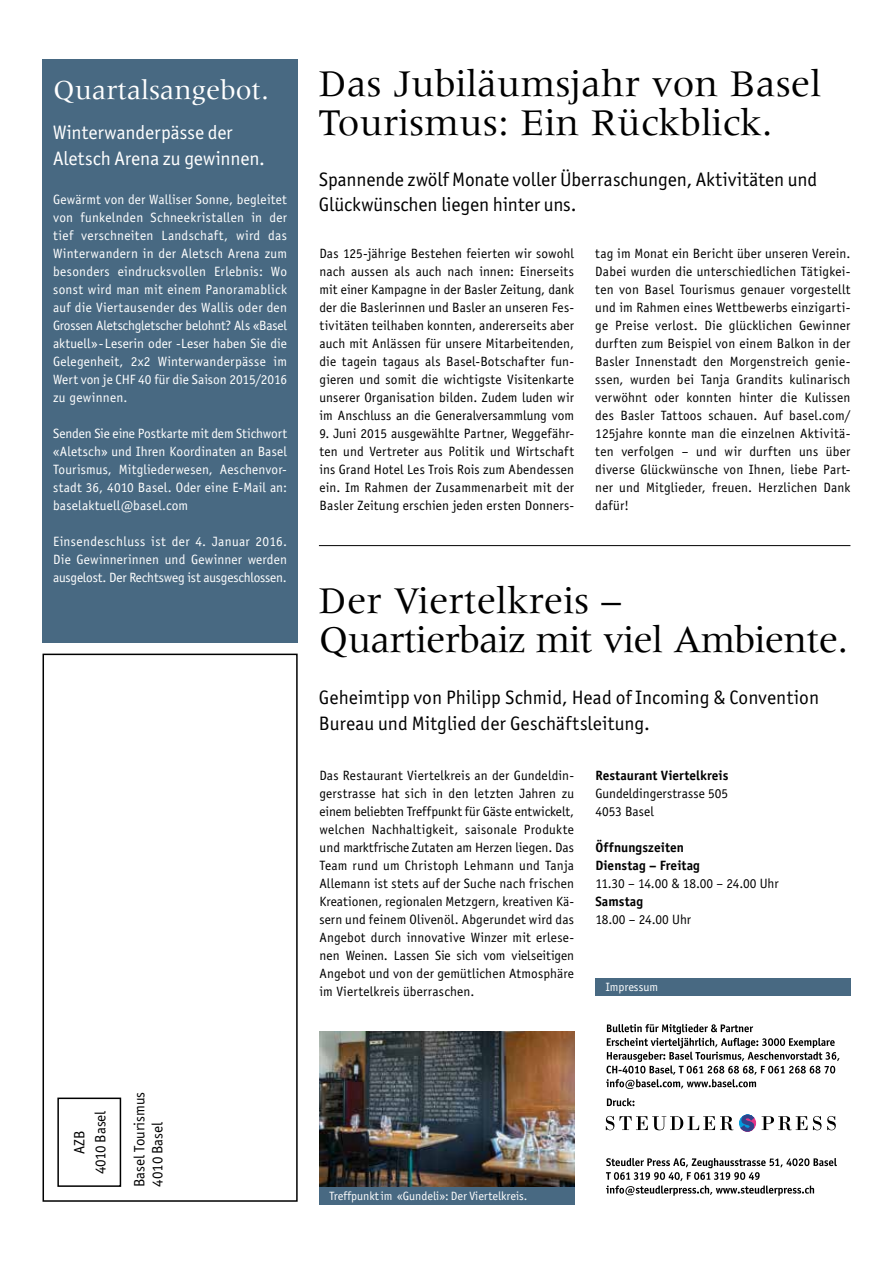
<style>
.page{position:relative;width:893px;height:1263px;background:#fff}
.page>*{position:absolute;margin:0;border:0;box-sizing:border-box;transform-origin:0 0}
.t1{font:39px/39px "Meridien";color:#000}
.t2{font:39px/39px "Meridien";letter-spacing:-.02em;color:#000}
.t3{font:28.5px "Meridien";color:#fff}
.t4{font:19.5px/25.5px "Officina San ITC";letter-spacing:.005em;color:#000}
.t5{font:19.5px/25.5px "Officina San ITC";color:#fff}
.t6{font:15px/21.1px "Officina San ITC";color:#000;text-align:center}
.t7{font:13.5px/18px "Officina Sans LT";letter-spacing:.01em;color:#000;text-align:justify}
.t8{font:13.5px/18px "Officina Sans LT";letter-spacing:.005em;color:#fff;text-align:justify}
.t9{font:700 13.5px/18px "Officina Sans LT";letter-spacing:.005em;color:#000}
.t10{font:13.5px "Officina Sans LT";letter-spacing:-.01em;color:#000}
.t11{font:12px "Officina San ITC";color:#fff}
</style>
<div class="page">
<div style="left:43px;top:60px;width:255px;height:583px;background:#486982"></div>
<div style="left:43px;top:654px;width:255px;height:548px;border:2px solid #000"></div>
<div style="left:57px;top:1097px;width:64px;height:90px;border:2px solid #000"></div>
<hr style="left:319px;top:545px;width:531px;height:1px;background:#000">
<svg style="left:606px;top:1158px;width:231px;height:38px"></svg>
<svg style="left:607px;top:1098px;width:27px;height:8px"></svg>
<svg style="left:606px;top:1024px;width:233px;height:65px"></svg>
<div style="left:595px;top:979px;width:255px;height:17px;background:#486982"></div>
<svg style="left:606px;top:1116px;width:127px;height:14px"></svg>
<svg style="left:762px;top:1116px;width:59px;height:14px"></svg>
<svg style="left:827px;top:1116px;width:9px;height:14px"></svg>
<svg style="left:739px;top:1115px;width:17px;height:16px"></svg>
<img style="left:319px;top:1032px;width:256px;height:155px">
<div style="left:319px;top:1187px;width:256px;height:17px;background:#486982"></div>
<h2 class="t3" style="left:53px;top:74px;width:217px">Quartalsangebot.</h2>
<h3 class="t5" style="left:53px;top:120px;width:213px">Winterwanderpässe der<br>Aletsch Arena zu gewinnen.</h3>
<p class="t8" style="left:53px;top:190px;width:235px">Gewärmt von der Walliser Sonne, begleitet von funkelnden Schneekristallen in der tief verschneiten Landschaft, wird das Winterwandern in der Aletsch Arena zum besonders eindrucksvollen Erlebnis: Wo sonst wird man mit einem Panoramablick auf die Viertausender des Wallis oder den Grossen Aletschgletscher belohnt? Als «Basel aktuell»-Leserin oder -Leser haben Sie die Gelegenheit, 2x2 Winterwanderpässe im Wert von je CHF 40 für die Saison 2015/2016 zu gewinnen.</p>
<p class="t8" style="left:53px;top:424px;width:235px">Senden Sie eine Postkarte mit dem Stichwort «Aletsch» und Ihren Koordinaten an Basel Tourismus, Mitgliederwesen, Aeschenvor&shy;stadt 36, 4010 Basel. Oder eine E-Mail an: baselaktuell@basel.com</p>
<p class="t8" style="left:53px;top:532px;width:235px">Einsendeschluss ist der 4. Januar 2016.<br>Die Gewinnerinnen und Gewinner werden ausgelost. Der Rechtsweg ist ausgeschlossen.</p>
<h1 class="t1" style="left:319px;top:64px;width:504px">Das Jubiläumsjahr von Basel<br>Tourismus: Ein Rückblick.</h1>
<h3 class="t4" style="left:319px;top:166px;width:500px">Spannende zwölf Monate voller Überraschungen, Aktivitäten und<br>Glückwünschen liegen hinter uns.</h3>
<p class="t7" style="left:595px;top:244px;width:257px">tag im Monat ein Bericht über unseren Verein.<br>Dabei wurden die unterschiedlichen Tätigkei&shy;ten von Basel Tourismus genauer vorgestellt und im Rahmen eines Wettbewerbs einzigarti&shy;ge Preise verlost. Die glücklichen Gewinner durften zum Beispiel von einem Balkon in der Basler Innenstadt den Morgenstreich genie&shy;ssen, wurden bei Tanja Grandits kulinarisch verwöhnt oder konnten hinter die Kulissen des Basler Tattoos schauen. Auf basel.com/ 125jahre konnte man die einzelnen Aktivitä&shy;ten verfolgen – und wir durften uns über diverse Glückwünsche von Ihnen, liebe Part&shy;ner und Mitglieder, freuen. Herzlichen Dank dafür!</p>
<p class="t7" style="left:319px;top:244px;width:256px">Das 125-jährige Bestehen feierten wir sowohl nach aussen als auch nach innen: Einerseits mit einer Kampagne in der Basler Zeitung, dank der die Baslerinnen und Basler an unseren Fes&shy;tivitäten teilhaben konnten, andererseits aber auch mit Anlässen für unsere Mitarbeitenden, die tagein tagaus als Basel-Botschafter fun&shy;gieren und somit die wichtigste Visitenkarte unserer Organisation bilden. Zudem luden wir im Anschluss an die Generalversammlung vom</p>
<p class="t7" style="left:319px;top:424px;width:256px">9. Juni 2015 ausgewählte Partner, Weggefähr&shy;ten und Vertreter aus Politik und Wirtschaft ins Grand Hotel Les Trois Rois zum Abendessen ein. Im Rahmen der Zusammenarbeit mit der Basler Zeitung erschien jeden ersten Donners-</p>
<h1 class="t2" style="left:319px;top:581px;width:531px">Der Viertelkreis –<br>Quartierbaiz mit viel Ambiente.</h1>
<h3 class="t4" style="left:319px;top:685px;width:502px">Geheimtipp von Philipp Schmid, Head of Incoming &amp; Convention<br>Bureau und Mitglied der Geschäftsleitung.</h3>
<p class="t7" style="left:319px;top:766px;width:256px">Das Restaurant Viertelkreis an der Gundeldin&shy;gerstrasse hat sich in den letzten Jahren zu einem beliebten Treffpunkt für Gäste entwickelt, welchen Nachhaltigkeit, saisonale Produkte und marktfrische Zutaten am Herzen liegen. Das Team rund um Christoph Lehmann und Tanja Allemann ist stets auf der Suche nach frischen Kreationen, regionalen Metzgern, kreativen Kä&shy;sern und feinem Olivenöl. Abgerundet wird das Angebot durch innovative Winzer mit erlese&shy;nen Weinen. Lassen Sie sich vom vielseitigen Angebot und von der gemütlichen Atmosphäre im Viertelkreis überraschen.</p>
<p class="t9" style="left:595px;top:766px;width:135px">Restaurant Viertelkreis</p>
<p class="t7" style="left:595px;top:784px;width:134px">Gundeldingerstrasse 505<br>4053 Basel</p>
<p class="t9" style="left:595px;top:838px;width:106px">Öffnungszeiten<br>Dienstag – Freitag</p>
<p class="t10" style="left:595px;top:875px;width:185px">11.30 – 14.00 &amp; 18.00 – 24.00 Uhr</p>
<p class="t9" style="left:595px;top:892px;width:49px">Samstag</p>
<p class="t10" style="left:595px;top:911px;width:97px">18.00 – 24.00 Uhr</p>
<p class="t11" style="left:606px;top:980px;width:54px">Impressum</p>
<p class="t6" style="left:69px;top:1174px;width:65px;rotate:-90deg">AZB<br>4010 Basel</p>
<p class="t6" style="left:130px;top:1187px;width:96px;line-height:18px;text-align:left;rotate:-90deg">Basel Tourismus<br>4010 Basel</p>
<p class="t11" style="left:330px;top:1189px;width:199px">Treffpunkt im «Gundeli»: Der Viertelkreis.</p>
</div>
